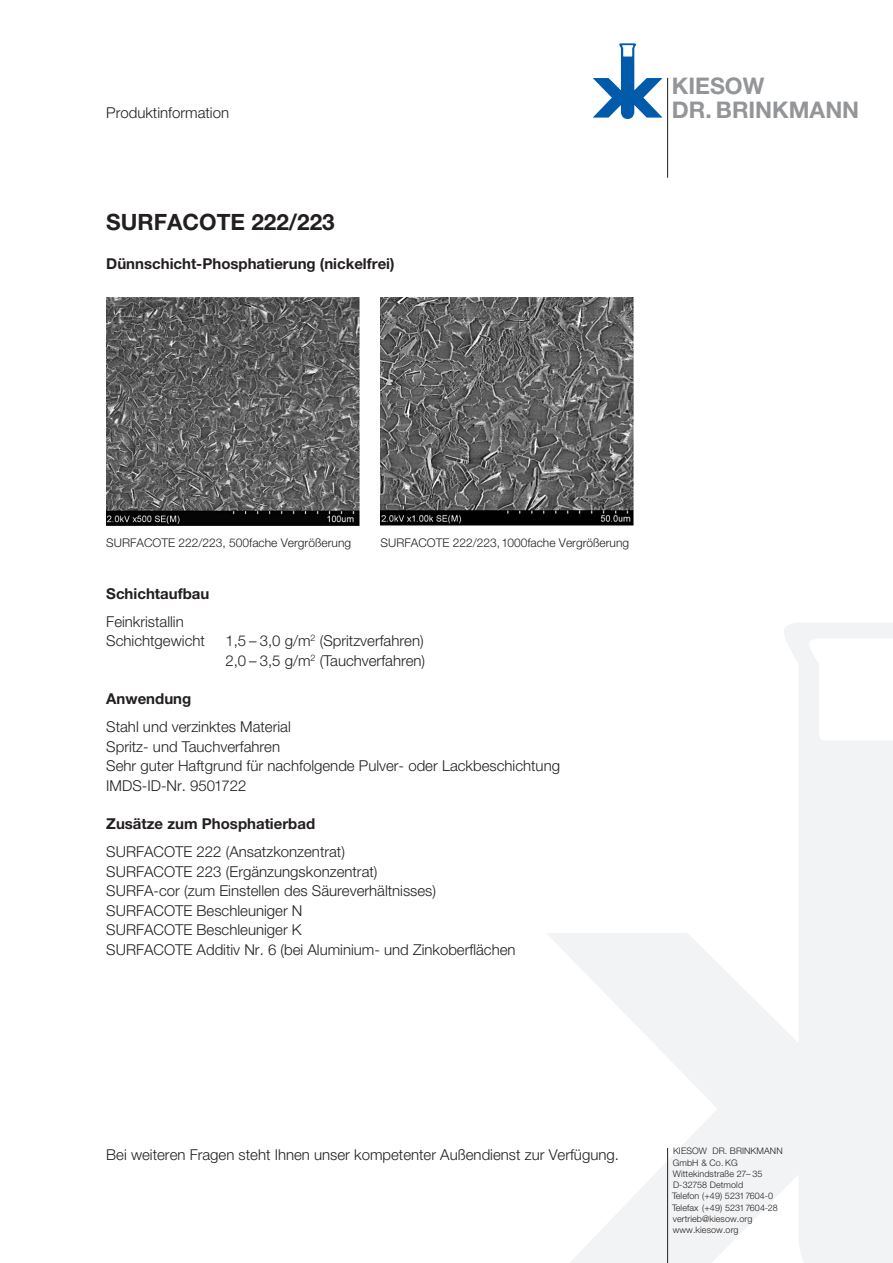
<style>
.page{position:relative;width:893px;height:1263px;background:#fff}
.page>*{position:absolute;margin:0;border:0;box-sizing:border-box;transform-origin:0 0}
.t1{font:700 22.95px "Helvetica Neue";color:#939598}
.Headline{font:700 22.5px "Helvetica Neue";color:#231f20}
.Bodytext{font:300 15px/19.5px "Helvetica Neue";color:#231f20}
.Subhead{font:700 15px "Helvetica Neue";color:#231f20}
.Bildunterschriften{font:300 12px "Helvetica Neue";color:#231f20}
.t2{font:300 9px/11.2px "Helvetica Neue";letter-spacing:.01em;color:#231f20}
</style>
<div class="page">
<svg style="left:547px;top:623px;width:346px;height:640px"></svg>
<hr style="left:667px;top:78px;width:1px;height:100px;background:#231f20">
<svg style="left:593px;top:43px;width:69px;height:76px"></svg>
<hr style="left:667px;top:1148px;width:1px;height:115px;background:#231f20">
<img style="left:106px;top:298px;width:253px;height:227px">
<img style="left:381px;top:298px;width:253px;height:227px">
<p class="Bodytext" style="left:106px;top:102px;width:124px">Produktinformation</p>
<p class="Headline" style="left:106px;top:208px;width:230px">SURFACOTE 222/223</p>
<p class="Subhead" style="left:106px;top:254px;width:290px">Dünnschicht-Phosphatierung (nickelfrei)</p>
<p class="t1" style="left:672px;top:72px;width:94px">KIESOW</p>
<p class="t1" style="left:672px;top:95px;width:189px">DR. BRINKMANN</p>
<p class="Bildunterschriften" style="left:106px;top:536px;width:246px">SURFACOTE 222/223, 500fache Vergrößerung</p>
<p class="Bildunterschriften" style="left:381px;top:536px;width:250px">SURFACOTE 222/223, 1000fache Vergrößerung</p>
<p class="Subhead" style="left:106px;top:584px;width:105px">Schichtaufbau</p>
<p class="Bodytext" style="left:106px;top:611px;width:100px">Feinkristallin<br>Schichtgewicht</p>
<p class="Bodytext" style="left:225px;top:631px;width:201px">1,5 – 3,0 g/m<sup>2</sup> (Spritzverfahren)<br>2,0 – 3,5 g/m<sup>2</sup> (Tauchverfahren)</p>
<p class="Subhead" style="left:106px;top:690px;width:87px">Anwendung</p>
<p class="Bodytext" style="left:106px;top:717px;width:455px">Stahl und verzinktes Material<br>Spritz- und Tauchverfahren<br>Sehr guter Haftgrund für nachfolgende Pulver- oder Lackbeschichtung IMDS-ID-Nr. 9501722</p>
<p class="Subhead" style="left:106px;top:815px;width:210px">Zusätze zum Phosphatierbad</p>
<p class="Bodytext" style="left:106px;top:842px;width:411px">SURFACOTE 222 (Ansatzkonzentrat)<br>SURFACOTE 223 (Ergänzungskonzentrat)<br>SURFA-cor (zum Einstellen des Säureverhältnisses)<br>SURFACOTE Beschleuniger N<br>SURFACOTE Beschleuniger K<br>SURFACOTE Additiv Nr. 6 (bei Aluminium- und Zinkoberflächen</p>
<p class="Bodytext" style="left:106px;top:1144px;width:514px">Bei weiteren Fragen steht Ihnen unser kompetenter Außendienst zur Verfügung.</p>
<p class="t2" style="left:672px;top:1145px;width:112px">KIESOW DR. BRINKMANN<br>GmbH &amp; Co. KG<br>Wittekindstraße 27– 35<br>D-32758 Detmold<br>Telefon (+49) 52317604-0<br>Telefax (+49) 52317604-28 vertrieb@kiesow.org www.kiesow.org</p>
</div>
